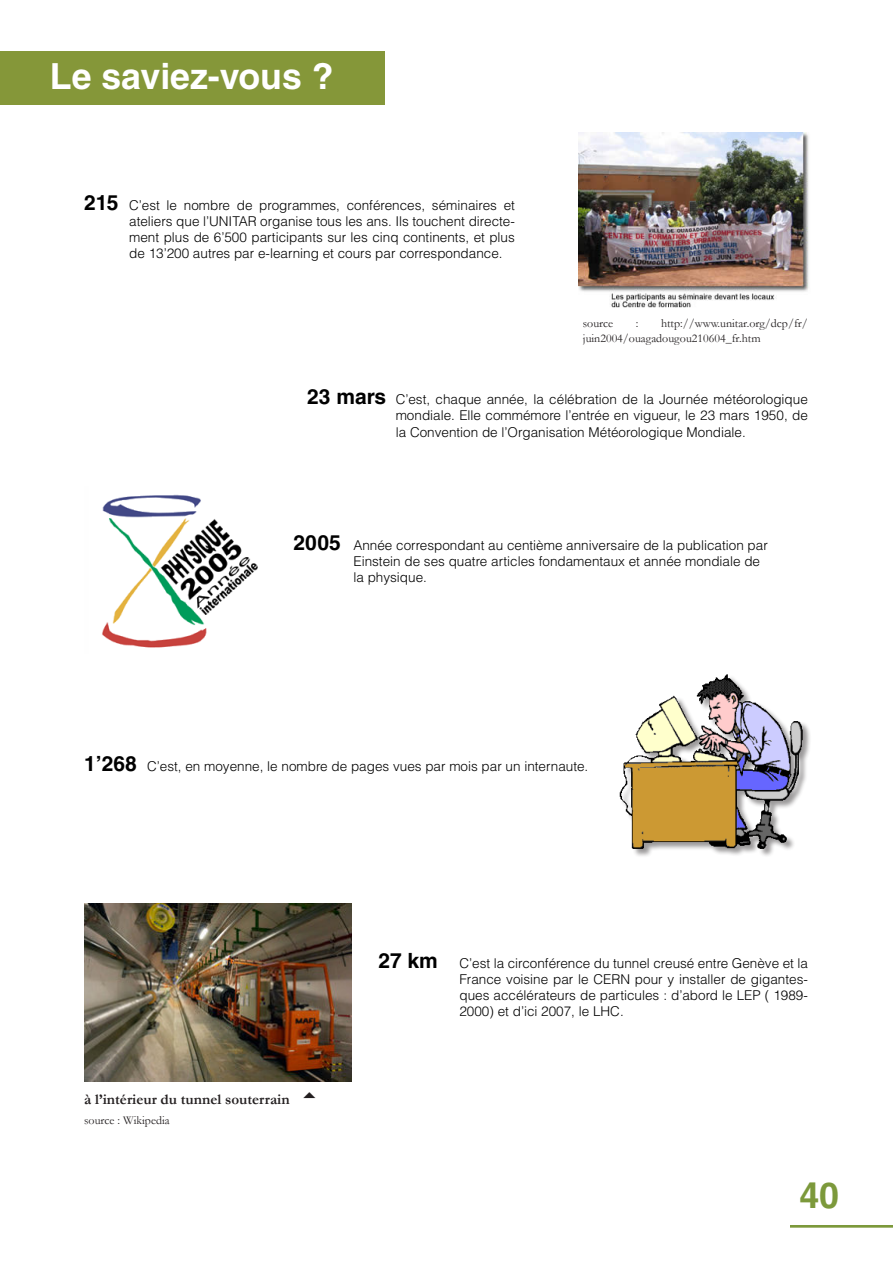
<style>
.page{position:relative;width:893px;height:1263px;background:#fff}
.page>*{position:absolute;margin:0;border:0;box-sizing:border-box;transform-origin:0 0}
.t1{font:700 36px "Helvetica LT Std";color:#fff}
.t2{font:700 36px "Helvetica LT Std";color:#7c993b}
.t3{font:700 15px "Garamond";color:#231f20}
.t4{font:300 13.5px/16.2px "Helvetica LT Std";color:#000;text-align:justify}
.t5{font:12px/14.4px "Garamond";color:#231f20}
.s1{font-weight:700;font-size:21px}
</style>
<div class="page">
<svg style="left:790px;top:1225px;width:103px;height:3px"></svg>
<img style="left:102px;top:494px;width:156px;height:154px">
<img style="left:620px;top:674px;width:188px;height:177px">
<img style="left:578px;top:133px;width:231px;height:175px">
<img style="left:84px;top:904px;width:268px;height:178px">
<div style="left:0;top:51px;width:384px;height:53px;background:#859739"></div>
<h1 class="t1" style="left:50px;top:54px;width:285px">Le saviez-vous ?</h1>
<p class="t4" style="left:129px;top:197px;width:387px;text-indent:-45px"><span class="s1">215</span> C’est le nombre de programmes, conférences, séminaires et ateliers que l’UNITAR organise tous les ans. Ils touchent directe&shy;ment plus de 6’500 participants sur les cinq continents, et plus de 13’200 autres par e-learning et cours par correspondance.</p>
<p class="t5" style="left:583px;top:316px;width:226px;text-indent:78px">http://www.unitar.org/dcp/fr/ juin2004/ouagadougou210604_fr.htm</p>
<p class="t5" style="left:583px;top:316px;width:32px">source</p>
<p class="t5" style="left:636px;top:316px;width:4px">:</p>
<p class="t4" style="left:396px;top:391px;width:414px;text-indent:-88px"><span class="s1">23 mars</span> C’est, chaque année, la célébration de la Journée météorologique mondiale. Elle commémore l’entrée en vigueur, le 23 mars 1950, de la Convention de l’Organisation Météorologique Mondiale.</p>
<p class="t4" style="left:353px;top:537px;width:416px;text-align:left;text-indent:-60px"><span class="s1">2005</span> Année correspondant au centième anniversaire de la publication par<br>Einstein de ses quatre articles fondamentaux et année mondiale de la physique.</p>
<p class="t4" style="left:84px;top:758px;width:506px"><span class="s1">1’268</span> C’est, en moyenne, le nombre de pages vues par mois par un internaute.</p>
<p class="t3" style="left:84px;top:1089px;width:207px">à l’intérieur du tunnel souterrain</p>
<p class="t5" style="left:84px;top:1113px;width:87px">source : Wikipedia</p>
<p class="t4" style="left:459px;top:954px;width:350px;text-indent:-81px"><span class="s1">27 km</span> C’est la circonférence du tunnel creusé entre Genève et la France voisine par le CERN pour y installer de gigantes&shy;ques accélérateurs de particules : d’abord le LEP ( 1989- 2000) et d’ici 2007, le LHC.</p>
<h1 class="t2" style="left:799px;top:1173px;width:41px">40</h1>
</div>
